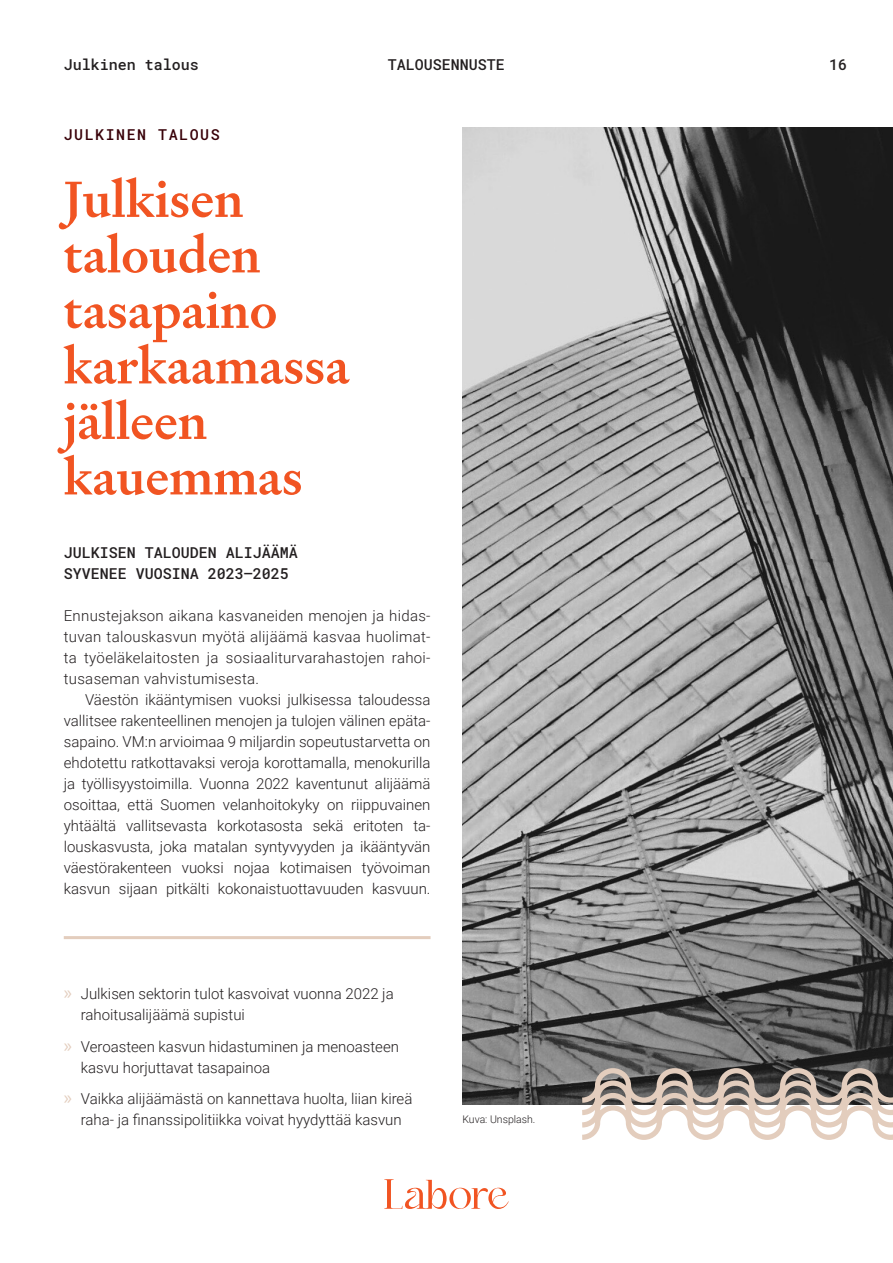
<style>
.page{position:relative;width:893px;height:1263px;background:#fff}
.page>*{position:absolute;margin:0;border:0;box-sizing:border-box;transform-origin:0 0}
.Otsikko{font:500 51px/55.5px "Signifier";color:#f15422}
.Leipis{font:300 15px/21px "Roboto";color:#231f20}
.Leipis_ilman_sisenny{font:300 15px/21px "Roboto";letter-spacing:.02em;color:#231f20;text-align:justify}
.Väliotsikko{font:500 15px "Roboto Mono";color:#231f20}
.Yläotsikko{font:500 15px "Roboto Mono";letter-spacing:.1em;color:#380108}
.Viite{font:300 10.5px "Roboto";color:#231f20}
.s1{font-family:"Myriad Pro";font-weight:400;font-size:19.5px;color:#e3cdbd}
</style>
<div class="page">
<svg style="left:384px;top:1179px;width:125px;height:30px"></svg>
<hr style="left:64px;top:936px;width:367px;height:3px;background:#e3cdbd">
<img style="left:462px;top:127px;width:431px;height:977px">
<svg style="left:577px;top:1065px;width:316px;height:75px"></svg>
<p class="Väliotsikko" style="left:64px;top:54px;width:136px">Julkinen talous</p>
<p class="Väliotsikko" style="left:388px;top:54px;width:118px">TALOUSENNUSTE</p>
<p class="Väliotsikko" style="left:829px;top:54px;width:19px">16</p>
<p class="Yläotsikko" style="left:64px;top:125px;width:157px">JULKINEN TALOUS</p>
<p class="Otsikko" style="left:64px;top:172px;width:181px">Julkisen</p>
<p class="Otsikko" style="left:64px;top:227px;width:287px">talouden tasapaino karkaamassa jälleen</p>
<p class="Otsikko" style="left:64px;top:449px;width:241px">kauemmas</p>
<p class="Väliotsikko" style="left:64px;top:542px;width:236px">JULKISEN TALOUDEN ALIJÄÄMÄ</p>
<p class="Väliotsikko" style="left:64px;top:563px;width:227px">SYVENEE VUOSINA 2023–2025</p>
<p class="Leipis_ilman_sisenny" style="left:64px;top:605px;width:368px">Ennustejakson aikana kasvaneiden menojen ja hidas&shy;tuvan talouskasvun myötä alijäämä kasvaa huolimat&shy;ta työeläkelaitosten ja sosiaaliturvarahastojen rahoi&shy;tusaseman vahvistumisesta.</p>
<p class="Leipis" style="left:64px;top:689px;width:368px;text-align:justify;text-indent:21px">Väestön ikääntymisen vuoksi julkisessa taloudessa vallitsee rakenteellinen menojen ja tulojen välinen epäta&shy;sapaino. VM:n arvioimaa 9 miljardin sopeutustarvetta on ehdotettu ratkottavaksi veroja korottamalla, menokurilla ja työllisyystoimilla. Vuonna 2022 kaventunut alijäämä osoittaa, että Suomen velanhoitokyky on riippuvainen yhtäältä vallitsevasta korkotasosta sekä eritoten ta&shy;louskasvusta, joka matalan syntyvyyden ja ikääntyvän väestörakenteen vuoksi nojaa kotimaisen työvoiman kasvun sijaan pitkälti kokonaistuottavuuden kasvuun.</p>
<p class="Leipis" style="left:81px;top:983px;width:314px;text-indent:-17px"><span class="s1">»</span> Julkisen sektorin tulot kasvoivat vuonna 2022 ja rahoitusalijäämä supistui</p>
<p class="Leipis" style="left:81px;top:1035px;width:320px;text-indent:-17px"><span class="s1">»</span> Veroasteen kasvun hidastuminen ja menoasteen kasvu horjuttavat tasapainoa</p>
<p class="Leipis" style="left:64px;top:1088px;width:350px;text-align:center"><span class="s1">»</span> Vaikka alijäämästä on kannettava huolta, liian kireä raha- ja finanssipolitiikka voivat hyydyttää kasvun</p>
<p class="Viite" style="left:462px;top:1111px;width:74px">Kuva: Unsplash.</p>
</div>
